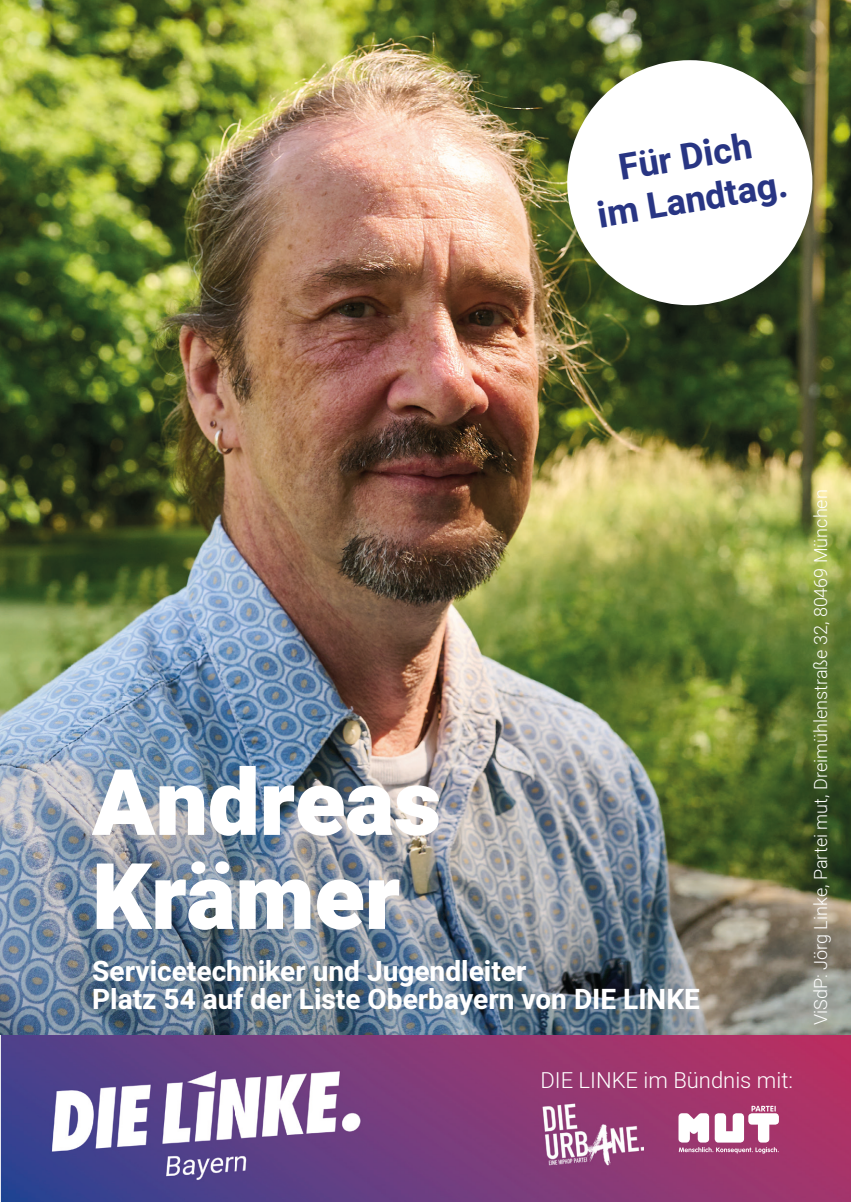
<style>
.page{position:relative;width:851px;height:1202px;background:#fff}
.page>*{position:absolute;margin:0;border:0;box-sizing:border-box;transform-origin:0 0}
.t1{font:900 92px/94px "Heebo";color:#fff}
.t2{font:700 36px/43.2px "Heebo";color:#283583;text-align:center}
.t3{font:700 28px/28px "Heebo";color:#fff}
.t4{font:300 22px "Heebo";color:#fff}
.t5{font:300 18px "Heebo";color:#fff}
</style>
<div class="page">
<img style="left:1px;top:1035px;width:849px;height:167px">
<img style="left:0;top:0;width:850px;height:1035px">
<div style="left:567px;top:60px;width:245px;height:245px;background:#fff;border-radius:50%"></div>
<img style="left:39px;top:1040px;width:327px;height:162px">
<img style="left:542px;top:1104px;width:101px;height:62px">
<svg style="left:678px;top:1106px;width:100px;height:47px"></svg>
<p class="t2" style="left:586px;top:153px;width:193px;rotate:-10deg">Für Dich<br>im Landtag.</p>
<h1 class="t1" style="left:92px;top:759px;width:350px">Andreas<br>Krämer</h1>
<p class="t3" style="left:92px;top:958px;width:609px">Servicetechniker und Jugendleiter<br>Platz 54 auf der Liste Oberbayern von DIE LINKE</p>
<p class="t4" style="left:540px;top:1065px;width:254px">DIE LINKE im Bündnis mit:</p>
<p class="t5" style="left:808px;top:1025px;width:537px;rotate:-90deg">ViSdP: Jörg Linke, Partei mut, Dreimühlenstraße 32, 80469 München</p>
</div>
